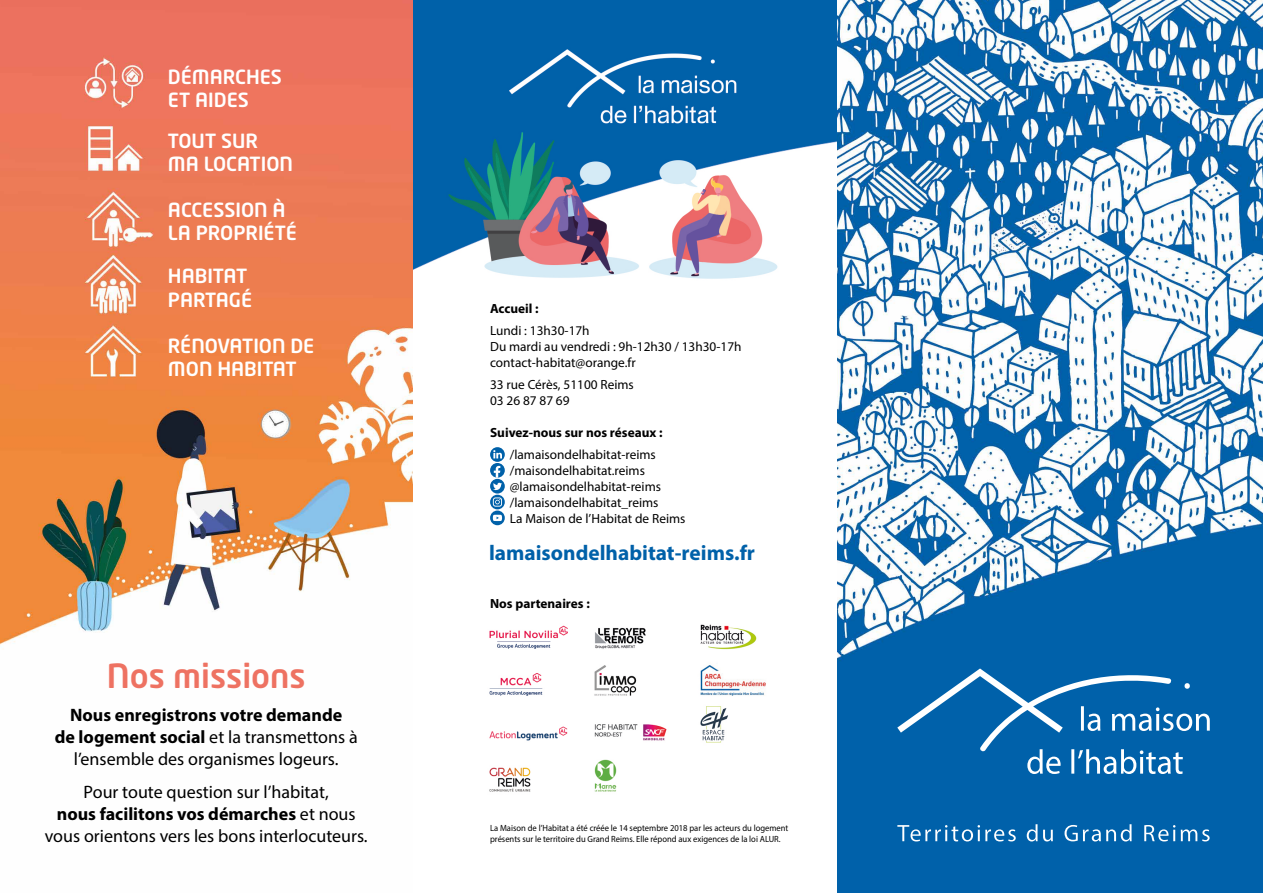
<style>
.page{position:relative;width:1263px;height:893px;background:#fff}
.page>*{position:absolute;margin:0;border:0;box-sizing:border-box;transform-origin:0 0}
.t1{font:500 33px "Neo Tech Std";color:#ee7262}
.t2{font:700 21.3px "Myriad Pro";color:#0061a9}
.t3{font:500 19.35px/23.2px "Neo Tech Std";color:#fff}
.t4{font:18px/21.6px "Myriad Pro";color:#000;text-align:center}
.t5{font:13.35px/15.9px "Myriad Pro";color:#000}
.t6{font:700 13.35px "Myriad Pro";color:#000}
.t7{font:9px/10.8px "Myriad Pro";color:#000;scale:.95 1}
.s1{font-weight:700}
</style>
<div class="page">
<img style="left:0;top:0;width:1263px;height:893px">
<svg style="left:897px;top:668px;width:313px;height:106px;background:#2075b4"></svg>
<svg style="left:897px;top:824px;width:312px;height:17px;background:#3381bb"></svg>
<svg style="left:490px;top:479px;width:15px;height:15px"></svg>
<svg style="left:490px;top:463px;width:15px;height:15px"></svg>
<svg style="left:493px;top:466px;width:9px;height:25px"></svg>
<svg style="left:490px;top:495px;width:15px;height:14px"></svg>
<svg style="left:493px;top:497px;width:9px;height:10px"></svg>
<svg style="left:490px;top:447px;width:15px;height:15px"></svg>
<svg style="left:493px;top:450px;width:9px;height:8px"></svg>
<svg style="left:490px;top:511px;width:15px;height:14px"></svg>
<svg style="left:493px;top:515px;width:9px;height:6px"></svg>
<h3 class="t3" style="left:168px;top:65px;width:116px">DÉMARCHES<br>ET AIDES</h3>
<h3 class="t3" style="left:168px;top:128px;width:127px">TOUT SUR<br>MA LOCATION</h3>
<h3 class="t3" style="left:168px;top:198px;width:130px">ACCESSION À<br>LA PROPRIÉTÉ</h3>
<h3 class="t3" style="left:168px;top:264px;width:86px">HABITAT<br>PARTAGÉ</h3>
<h3 class="t3" style="left:168px;top:334px;width:148px">RÉNOVATION DE<br>MON HABITAT</h3>
<h1 class="t1" style="left:107px;top:655px;width:200px">Nos missions</h1>
<h3 class="t4" style="left:55px;top:704px;width:304px"><span class="s1">Nous enregistrons votre demande<br>de logement social</span> et la transmettons à l’ensemble des organismes logeurs.</h3>
<h3 class="t4" style="left:45px;top:781px;width:324px">Pour toute question sur l’habitat,<br><span class="s1">nous facilitons vos démarches</span> et nous vous orientons vers les bons interlocuteurs.</h3>
<p class="t6" style="left:490px;top:300px;width:50px">Accueil :</p>
<p class="t5" style="left:490px;top:322px;width:253px">Lundi : 13h30-17h<br>Du mardi au vendredi : 9h-12h30 / 13h30-17h contact-habitat@orange.fr</p>
<p class="t5" style="left:490px;top:376px;width:145px">33 rue Cérès, 51100 Reims<br>03 26 87 87 69</p>
<p class="t6" style="left:490px;top:424px;width:174px">Suivez-nous sur nos réseaux :</p>
<p class="t5" style="left:510px;top:446px;width:177px">/lamaisondelhabitat-reims /maisondelhabitat.reims @lamaisondelhabitat-reims /lamaisondelhabitat_reims<br>La Maison de l’Habitat de Reims</p>
<h2 class="t2" style="left:489px;top:539px;width:267px">lamaisondelhabitat-reims.fr</h2>
<p class="t6" style="left:490px;top:594px;width:101px">Nos partenaires :</p>
<p class="t7" style="left:490px;top:822px;width:315px">La Maison de l’Habitat a été créée le 14 septembre 2018 par les acteurs du logement présents sur le territoire du Grand Reims. Elle répond aux exigences de la loi ALUR.</p>
</div>
